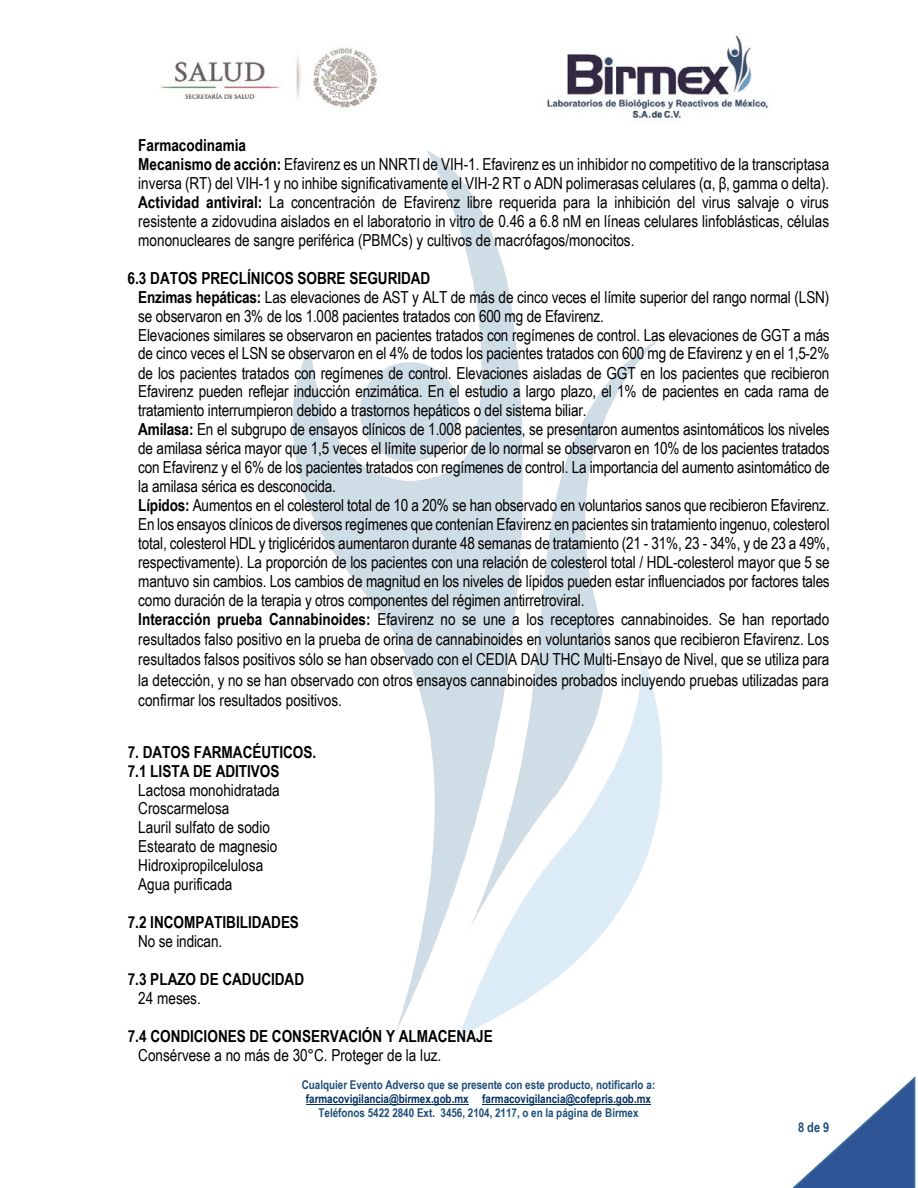
<style>
.page{position:relative;width:918px;height:1188px;background:#fff}
.page>*{position:absolute;margin:0;border:0;box-sizing:border-box;transform-origin:0 0}
.t1{font:16.5px/18.9px "Arial Narrow";letter-spacing:-.01em;color:#000}
.t2{font:700 16.5px/19px "Arial Narrow";letter-spacing:-.005em;color:#000}
.t3{font:700 13.5px "Arial Narrow";color:#1f4e79}
.t4{font:700 12px "Arial Narrow";letter-spacing:-.005em;color:#1f4e79}
.t5{font:700 12px "Arial Narrow";letter-spacing:-.005em;color:#023160}
.s1{font-weight:700}
</style>
<div class="page">
<img style="left:293px;top:151px;width:369px;height:884px">
<hr style="left:306px;top:1104px;width:163px;height:1px;background:#023160">
<hr style="left:482px;top:1104px;width:169px;height:1px;background:#023160">
<img style="left:160px;top:35px;width:608px;height:86px">
<svg style="left:792px;top:1076px;width:124px;height:112px"></svg>
<p class="t1" style="left:138px;top:135px;width:693px"><span class="s1">Farmacodinamia<br>Mecanismo de acción:</span> Efavirenz es un NNRTI de VIH-1. Efavirenz es un inhibidor no competitivo de la transcriptasa inversa (RT) del VIH-1 y no inhibe significativamente el VIH-2 RT o ADN polimerasas celulares (α, β, gamma o delta).<br><span class="s1">Actividad antiviral:</span> La concentración de Efavirenz libre requerida para la inhibición del virus salvaje o virus resistente a zidovudina aislados en el laboratorio in vitro de 0.46 a 6.8 nM en líneas celulares linfoblásticas, células mononucleares de sangre periférica (PBMCs) y cultivos de macrófagos/monocitos.</p>
<p class="t1" style="left:138px;top:268px;width:693px;text-indent:-11px"><span class="s1">6.3 DATOS PRECLÍNICOS SOBRE SEGURIDAD<br>Enzimas hepáticas:</span> Las elevaciones de AST y ALT de más de cinco veces el límite superior del rango normal (LSN) se observaron en 3% de los 1.008 pacientes tratados con 600 mg de Efavirenz.<br>Elevaciones similares se observaron en pacientes tratados con regímenes de control. Las elevaciones de GGT a más de cinco veces el LSN se observaron en el 4% de todos los pacientes tratados con 600 mg de Efavirenz y en el 1,5-2% de los pacientes tratados con regímenes de control. Elevaciones aisladas de GGT en los pacientes que recibieron Efavirenz pueden reflejar inducción enzimática. En el estudio a largo plazo, el 1% de pacientes en cada rama de tratamiento interrumpieron debido a trastornos hepáticos o del sistema biliar.<br><span class="s1">Amilasa:</span> En el subgrupo de ensayos clínicos de 1.008 pacientes, se presentaron aumentos asintomáticos los niveles de amilasa sérica mayor que 1,5 veces el límite superior de lo normal se observaron en 10% de los pacientes tratados con Efavirenz y el 6% de los pacientes tratados con regímenes de control. La importancia del aumento asintomático de la amilasa sérica es desconocida.<br><span class="s1">Lípidos:</span> Aumentos en el colesterol total de 10 a 20% se han observado en voluntarios sanos que recibieron Efavirenz.<br>En los ensayos clínicos de diversos regímenes que contenían Efavirenz en pacientes sin tratamiento ingenuo, colesterol total, colesterol HDL y triglicéridos aumentaron durante 48 semanas de tratamiento (21 - 31%, 23 - 34%, y de 23 a 49%, respectivamente). La proporción de los pacientes con una relación de colesterol total / HDL-colesterol mayor que 5 se mantuvo sin cambios. Los cambios de magnitud en los niveles de lípidos pueden estar influenciados por factores tales como duración de la terapia y otros componentes del régimen antirretroviral.<br><span class="s1">Interacción prueba Cannabinoides:</span> Efavirenz no se une a los receptores cannabinoides. Se han reportado</p>
<p class="t1" style="left:138px;top:628px;width:693px;line-height:20.4px;text-align:justify">resultados falso positivo en la prueba de orina de cannabinoides en voluntarios sanos que recibieron Efavirenz. Los resultados falsos positivos sólo se han observado con el CEDIA DAU THC Multi-Ensayo de Nivel, que se utiliza para la detección, y no se han observado con otros ensayos cannabinoides probados incluyendo pruebas utilizadas para confirmar los resultados positivos.</p>
<p class="t2" style="left:128px;top:741px;width:190px">7. DATOS FARMACÉUTICOS.<br>7.1 LISTA DE ADITIVOS</p>
<p class="t1" style="left:138px;top:780px;width:143px">Lactosa monohidratada<br>Croscarmelosa<br>Lauril sulfato de sodio<br>Estearato de magnesio<br>Hidroxipropilcelulosa<br>Agua purificada</p>
<p class="t2" style="left:128px;top:912px;width:173px">7.2 INCOMPATIBILIDADES</p>
<p class="t1" style="left:138px;top:931px;width:85px">No se indican.</p>
<p class="t2" style="left:128px;top:969px;width:178px">7.3 PLAZO DE CADUCIDAD</p>
<p class="t1" style="left:138px;top:988px;width:64px">24 meses.</p>
<p class="t2" style="left:128px;top:1025px;width:367px">7.4 CONDICIONES DE CONSERVACIÓN Y ALMACENAJE</p>
<p class="t1" style="left:138px;top:1045px;width:305px">Consérvese a no más de 30°C. Proteger de la luz.</p>
<p class="t4" style="left:302px;top:1076px;width:355px">Cualquier Evento Adverso que se presente con este producto, notificarlo a:</p>
<p class="t5" style="left:306px;top:1090px;width:347px">farmacovigilancia@birmex.gob.mx farmacovigilancia@cofepris.gob.mx</p>
<p class="t4" style="left:318px;top:1103px;width:322px">Teléfonos 5422 2840 Ext. 3456, 2104, 2117, o en la página de Birmex</p>
<p class="t3" style="left:798px;top:1117px;width:33px">8de 9</p>
</div>
